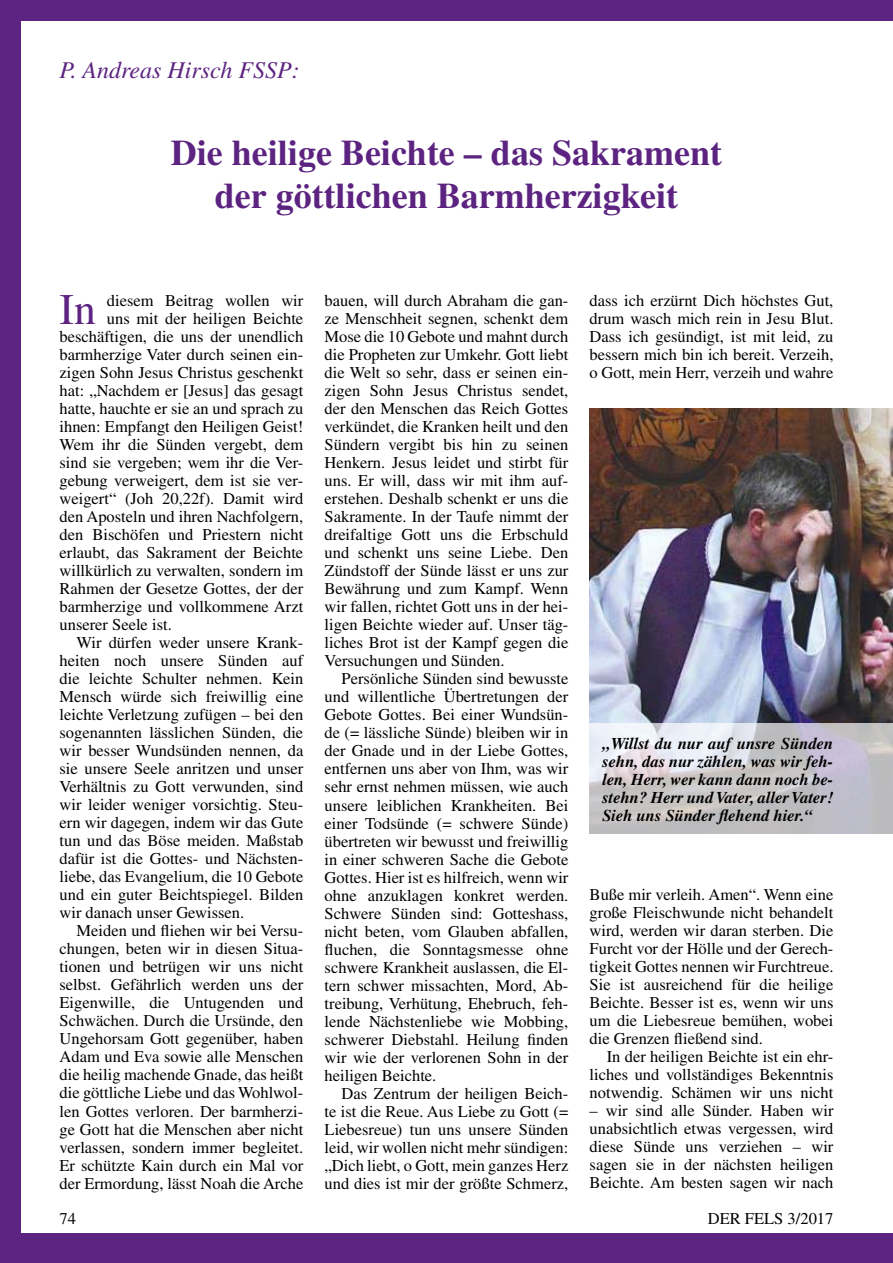
<style>
.page{position:relative;width:893px;height:1263px;background:#5c2381}
.page>*{position:absolute;margin:0;border:0;box-sizing:border-box;transform-origin:0 0}
.t1{font:43.65px "Times";color:#5c2381}
.t2{font:700 36px/43.2px "Times";color:#5c2381;text-align:center}
.t3{font:italic 24px "Times";color:#5c2381}
.t4{font:16.5px/18px "Times";color:#000;text-align:justify}
.t5{font:italic 700 16.5px/18px "Times";color:#000;text-align:justify}
</style>
<div class="page">
<div style="left:21px;top:21px;width:872px;height:1212px;background:#fff"></div>
<img style="left:590px;top:408px;width:303px;height:315px">
<svg style="left:590px;top:723px;width:303px;height:110px;background:#cccacf"></svg>
<h3 class="t3" style="left:60px;top:57px;width:242px">P. Andreas Hirsch FSSP:</h3>
<h2 class="t2" style="left:171px;top:130px;width:552px">Die heilige Beichte – das Sakrament der göttlichen Barmherzigkeit</h2>
<h1 class="t1" style="left:60px;top:285px;width:38px">In</h1>
<p class="t4" style="left:107px;top:292px;width:198px">diesem Beitrag wollen wir</p>
<p class="t4" style="left:107px;top:310px;width:198px">uns mit der heiligen Beichte</p>
<p class="t4" style="left:60px;top:328px;width:245px">beschäftigen, die uns der unendlich</p>
<p class="t4" style="left:60px;top:346px;width:245px">barmherzige Vater durch seinen ein-</p>
<p class="t4" style="left:60px;top:364px;width:245px">zigen Sohn Jesus Christus geschenkt</p>
<p class="t4" style="left:60px;top:382px;width:245px">hat: „Nachdem er [Jesus] das gesagt</p>
<p class="t4" style="left:60px;top:400px;width:245px">hatte, hauchte er sie an und sprach zu</p>
<p class="t4" style="left:60px;top:418px;width:245px">ihnen: Empfangt den Heiligen Geist!</p>
<p class="t4" style="left:60px;top:436px;width:245px">Wem ihr die Sünden vergebt, dem</p>
<p class="t4" style="left:60px;top:454px;width:245px">sind sie vergeben; wem ihr die Ver-</p>
<p class="t4" style="left:60px;top:472px;width:245px">gebung verweigert, dem ist sie ver-</p>
<p class="t4" style="left:60px;top:490px;width:245px">weigert“ (Joh 20,22f). Damit wird</p>
<p class="t4" style="left:60px;top:508px;width:245px">den Aposteln und ihren Nachfolgern,</p>
<p class="t4" style="left:60px;top:526px;width:245px">den Bischöfen und Priestern nicht</p>
<p class="t4" style="left:60px;top:544px;width:245px">erlaubt, das Sakrament der Beichte</p>
<p class="t4" style="left:60px;top:562px;width:245px">willkürlich zu verwalten, sondern im</p>
<p class="t4" style="left:60px;top:580px;width:245px">Rahmen der Gesetze Gottes, der der</p>
<p class="t4" style="left:60px;top:598px;width:245px">barmherzige und vollkommene Arzt</p>
<p class="t4" style="left:60px;top:616px;width:114px">unserer Seele ist.</p>
<p class="t4" style="left:77px;top:634px;width:228px">Wir dürfen weder unsere Krank-</p>
<p class="t4" style="left:60px;top:652px;width:245px">heiten noch unsere Sünden auf</p>
<p class="t4" style="left:60px;top:670px;width:245px">die leichte Schulter nehmen. Kein</p>
<p class="t4" style="left:60px;top:688px;width:245px">Mensch würde sich freiwillig eine</p>
<p class="t4" style="left:60px;top:706px;width:245px">leichte Verletzung zufügen – bei den</p>
<p class="t4" style="left:60px;top:724px;width:245px">sogenannten lässlichen Sünden, die</p>
<p class="t4" style="left:60px;top:742px;width:245px">wir besser Wundsünden nennen, da</p>
<p class="t4" style="left:60px;top:760px;width:245px">sie unsere Seele anritzen und unser</p>
<p class="t4" style="left:60px;top:778px;width:245px">Verhältnis zu Gott verwunden, sind</p>
<p class="t4" style="left:60px;top:796px;width:245px">wir leider weniger vorsichtig. Steu-</p>
<p class="t4" style="left:60px;top:814px;width:245px">ern wir dagegen, indem wir das Gute</p>
<p class="t4" style="left:60px;top:832px;width:245px">tun und das Böse meiden. Maßstab</p>
<p class="t4" style="left:60px;top:850px;width:245px">dafür ist die Gottes- und Nächsten-</p>
<p class="t4" style="left:60px;top:868px;width:245px">liebe, das Evangelium, die 10 Gebote</p>
<p class="t4" style="left:60px;top:886px;width:245px">und ein guter Beichtspiegel. Bilden</p>
<p class="t4" style="left:60px;top:904px;width:186px">wir danach unser Gewissen.</p>
<p class="t4" style="left:77px;top:922px;width:228px">Meiden und fliehen wir bei Versu-</p>
<p class="t4" style="left:60px;top:940px;width:245px">chungen, beten wir in diesen Situa-</p>
<p class="t4" style="left:60px;top:958px;width:245px">tionen und betrügen wir uns nicht</p>
<p class="t4" style="left:60px;top:976px;width:245px">selbst. Gefährlich werden uns der</p>
<p class="t4" style="left:60px;top:994px;width:245px">Eigenwille, die Untugenden und</p>
<p class="t4" style="left:60px;top:1012px;width:245px">Schwächen. Durch die Ursünde, den</p>
<p class="t4" style="left:60px;top:1030px;width:245px">Ungehorsam Gott gegenüber, haben</p>
<p class="t4" style="left:60px;top:1048px;width:245px">Adam und Eva sowie alle Menschen</p>
<p class="t4" style="left:60px;top:1066px;width:245px">die heilig machende Gnade, das heißt</p>
<p class="t4" style="left:60px;top:1084px;width:245px">die göttliche Liebe und das Wohlwol-</p>
<p class="t4" style="left:60px;top:1102px;width:245px">len Gottes verloren. Der barmherzi-</p>
<p class="t4" style="left:60px;top:1120px;width:245px">ge Gott hat die Menschen aber nicht</p>
<p class="t4" style="left:60px;top:1138px;width:245px">verlassen, sondern immer begleitet.</p>
<p class="t4" style="left:60px;top:1156px;width:245px">Er schützte Kain durch ein Mal vor</p>
<p class="t4" style="left:60px;top:1174px;width:245px">der Ermordung, lässt Noah die Arche</p>
<p class="t4" style="left:325px;top:292px;width:245px">bauen, will durch Abraham die gan&shy;ze Menschheit segnen, schenkt dem Mose die 10 Gebote und mahnt durch die Propheten zur Umkehr. Gott liebt die Welt so sehr, dass er seinen ein&shy;zigen Sohn Jesus Christus sendet, der den Menschen das Reich Gottes verkündet, die Kranken heilt und den Sündern vergibt bis hin zu seinen Henkern. Jesus leidet und stirbt für uns. Er will, dass wir mit ihm auf&shy;erstehen. Deshalb schenkt er uns die Sakramente. In der Taufe nimmt der dreifaltige Gott uns die Erbschuld und schenkt uns seine Liebe. Den Zündstoff der Sünde lässt er uns zur Bewährung und zum Kampf. Wenn wir fallen, richtet Gott uns in der hei&shy;ligen Beichte wieder auf. Unser täg&shy;liches Brot ist der Kampf gegen die Versuchungen und Sünden.</p>
<p class="t4" style="left:325px;top:670px;width:245px;text-indent:17px">Persönliche Sünden sind bewusste und willentliche Übertretungen der Gebote Gottes. Bei einer Wundsün&shy;de (= lässliche Sünde) bleiben wir in der Gnade und in der Liebe Gottes, entfernen uns aber von Ihm, was wir sehr ernst nehmen müssen, wie auch unsere leiblichen Krankheiten. Bei einer Todsünde (= schwere Sünde) übertreten wir bewusst und freiwillig in einer schweren Sache die Gebote Gottes. Hier ist es hilfreich, wenn wir ohne anzuklagen konkret werden.<br>Schwere Sünden sind: Gotteshass, nicht beten, vom Glauben abfallen, fluchen, die Sonntagsmesse ohne schwere Krankheit auslassen, die El&shy;tern schwer missachten, Mord, Ab&shy;treibung, Verhütung, Ehebruch, feh&shy;lende Nächstenliebe wie Mobbing, schwerer Diebstahl. Heilung finden wir wie der verlorenen Sohn in der heiligen Beichte.</p>
<p class="t4" style="left:325px;top:1084px;width:245px;text-indent:17px">Das Zentrum der heiligen Beich&shy;te ist die Reue. Aus Liebe zu Gott (= Liebesreue) tun uns unsere Sünden leid, wir wollen nicht mehr sündigen: „Dich liebt, o Gott, mein ganzes Herz und dies ist mir der größte Schmerz,</p>
<p class="t4" style="left:590px;top:292px;width:245px">dass ich erzürnt Dich höchstes Gut, drum wasch mich rein in Jesu Blut.<br>Dass ich gesündigt, ist mit leid, zu bessern mich bin ich bereit. Verzeih, o Gott, mein Herr, verzeih und wahre</p>
<p class="t5" style="left:602px;top:734px;width:233px">„Willst du nur auf unsre Sünden sehn, das nur zählen, was wir feh&shy;len, Herr, wer kann dann noch be&shy;stehn? Herr und Vater, aller Vater!<br>Sieh uns Sünder flehend hier.“</p>
<p class="t4" style="left:590px;top:886px;width:245px">Buße mir verleih. Amen“. Wenn eine große Fleischwunde nicht behandelt wird, werden wir daran sterben. Die Furcht vor der Hölle und der Gerech&shy;tigkeit Gottes nennen wir Furchtreue.<br>Sie ist ausreichend für die heilige Beichte. Besser ist es, wenn wir uns um die Liebesreue bemühen, wobei die Grenzen fließend sind.</p>
<p class="t4" style="left:590px;top:1048px;width:245px;text-indent:17px">In der heiligen Beichte ist ein ehr&shy;liches und vollständiges Bekenntnis notwendig. Schämen wir uns nicht</p>
<p class="t4" style="left:590px;top:1102px;width:245px">– wir sind alle Sünder. Haben wir unabsichtlich etwas vergessen, wird diese Sünde uns verziehen – wir sagen sie in der nächsten heiligen Beichte. Am besten sagen wir nach</p>
<p class="t4" style="left:60px;top:1209px;width:18px">74</p>
<p class="t4" style="left:708px;top:1209px;width:127px">DER FELS 3/2017</p>
</div>
